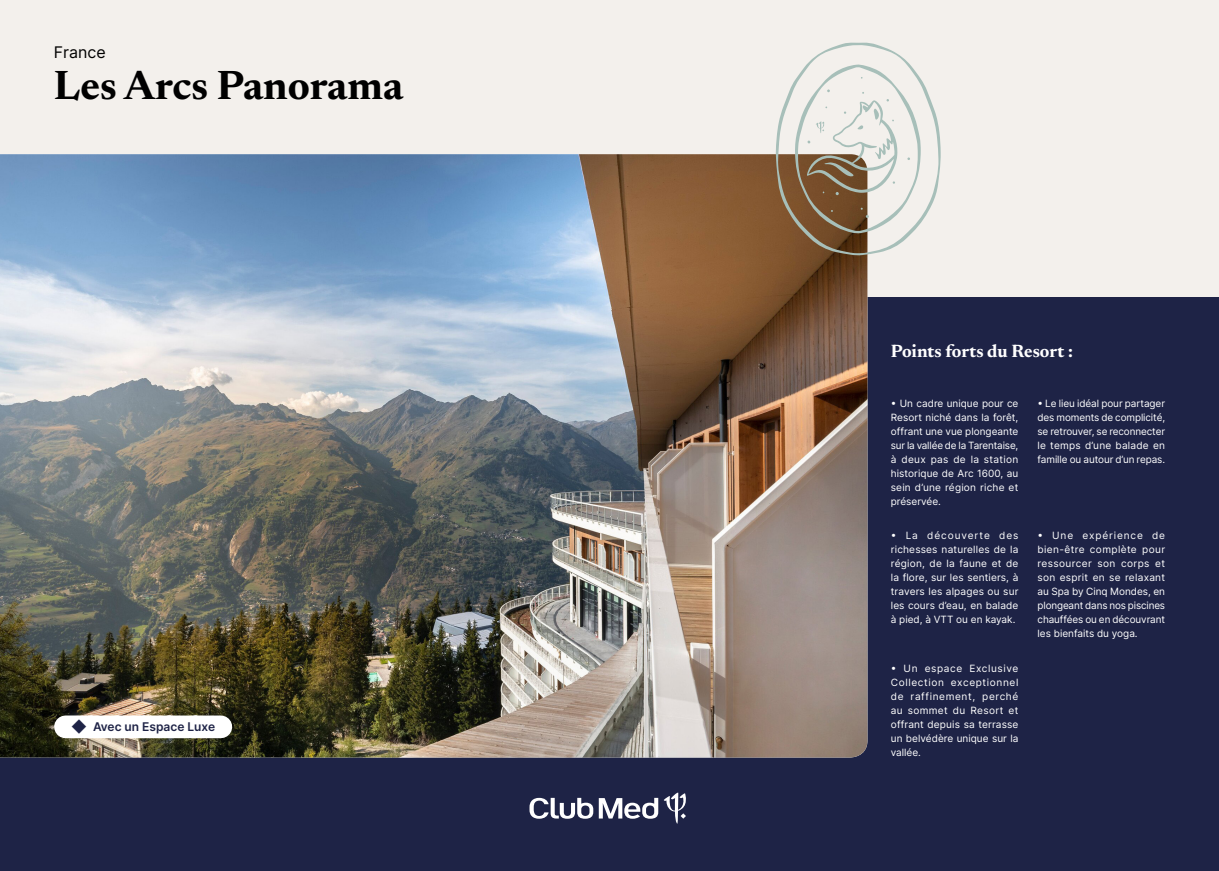
<style>
.page{position:relative;width:1219px;height:871px;background:#fff}
.page>*{position:absolute;margin:0;border:0;box-sizing:border-box;transform-origin:0 0}
.t1{font:700 41.5px "Newsreader 24 pt";color:#000}
.t2{font:700 18px "Newsreader 24 pt";color:#fff}
.t3{font:16px "Inter";color:#000}
.t4{font:600 12px "Inter";color:#1e2346}
.t5{font:10px/14px "Inter";color:#fff;text-align:justify}
.s1{font-size:15px}
</style>
<div class="page">
<div style="left:0;top:0;width:1219px;height:870px;background:#f3f0ec"></div>
<div style="left:0;top:298px;width:1219px;height:572px;background:#1e2346"></div>
<img style="left:0;top:154px;width:867px;height:603px">
<svg style="left:776px;top:43px;width:165px;height:212px"></svg>
<div style="left:65px;top:715px;width:156px;height:23px;background:#fff"></div>
<svg style="left:529px;top:792px;width:157px;height:31px"></svg>
<h3 class="t3" style="left:54px;top:41px;width:53px">France</h3>
<h1 class="t1" style="left:54px;top:56px;width:351px">Les Arcs Panorama</h1>
<p class="t4" style="left:71px;top:718px;width:146px"><span class="s1">◆</span> Avec un Espace Luxe</p>
<h2 class="t2" style="left:891px;top:337px;width:183px">Points forts du Resort :</h2>
<p class="t5" style="left:891px;top:395px;width:129px">• Un cadre unique pour ce Resort niché dans la forêt, offrant une vue plongeante sur la vallée de la Tarentaise, à deux pas de la station historique de Arc 1600, au sein d’une région riche et préservée.</p>
<p class="t5" style="left:891px;top:528px;width:129px">• La découverte des richesses naturelles de la région, de la faune et de la flore, sur les sentiers, à travers les alpages ou sur les cours d’eau, en balade à pied, à VTT ou en kayak.</p>
<p class="t5" style="left:891px;top:661px;width:129px">• Un espace Exclusive Collection exceptionnel de raffinement, perché au sommet du Resort et offrant depuis sa terrasse un belvédère unique sur la vallée.</p>
<p class="t5" style="left:1037px;top:395px;width:129px">• Le lieu idéal pour partager des moments de complicité, se retrouver, se reconnecter le temps d’une balade en famille ou autour d’un repas.</p>
<p class="t5" style="left:1037px;top:528px;width:129px">• Une expérience de bien-être complète pour ressourcer son corps et son esprit en se relaxant au Spa by Cinq Mondes, en plongeant dans nos piscines chauffées ou en découvrant les bienfaits du yoga.</p>
</div>
